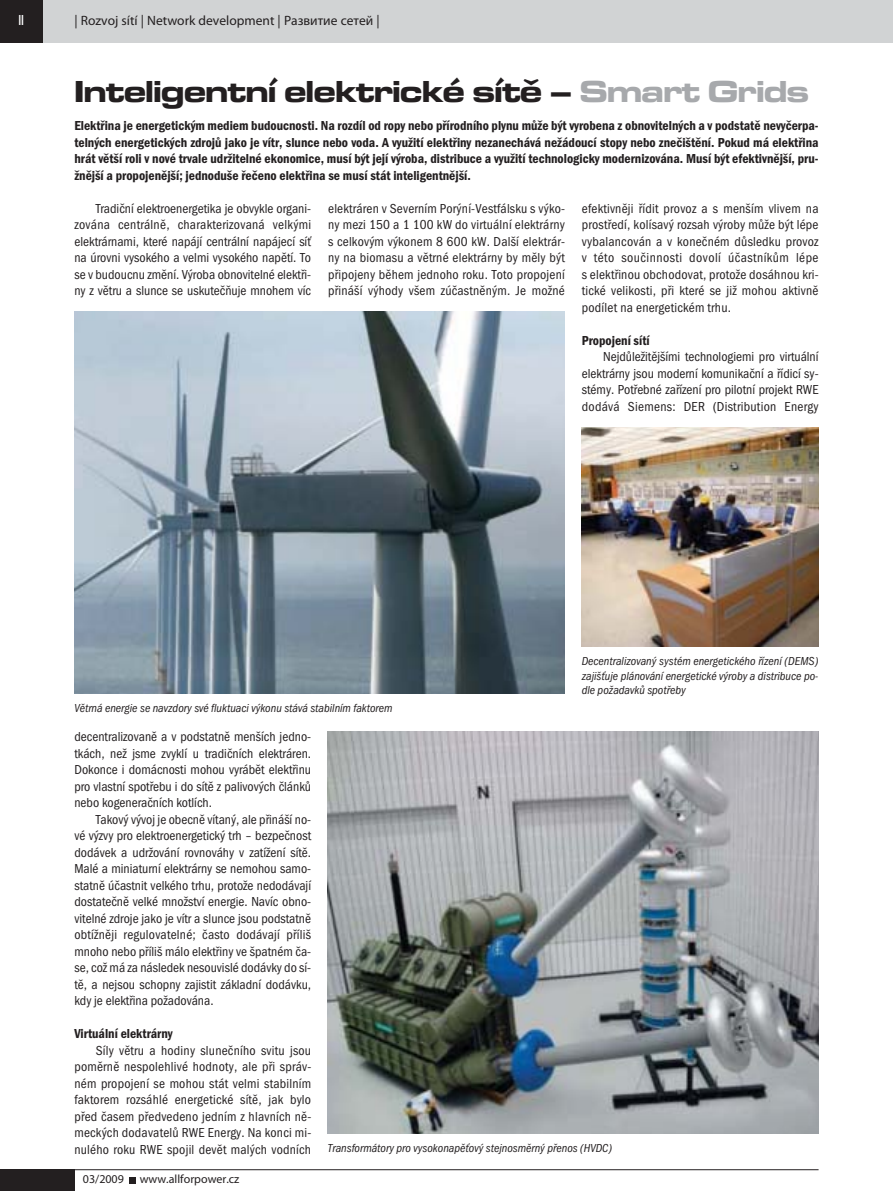
<style>
.page{position:relative;width:893px;height:1191px;background:#fff}
.page>*{position:absolute;margin:0;border:0;box-sizing:border-box;transform-origin:0 0}
.t1{font:700 expanded 31.5px "Microgramma DOT";letter-spacing:-.01em;color:#231f20}
.t2{font:500 expanded 15px "Microgramma DOT";color:#fff}
.t3{font:13.5px/16.5px "Franklin Got Itc TOT Boo Con";letter-spacing:.015em;color:#231f20;text-align:justify}
.t4{font:13.5px/16.5px "Franklin Got Itc TOT Dem Con";color:#231f20;text-align:justify}
.t5{font:13.5px "Myriad Pro";color:#231f20}
.t6{font:12px/14.4px "Franklin Got Itc TOT Boo Con Ita";color:#231f20;text-align:justify}
.t7{font:12px "Myriad Pro";color:#231f20}
.s1{color:#a7a9ac}
</style>
<div class="page">
<div style="left:43px;top:0;width:850px;height:43px;background:#d1d3d4"></div>
<div style="left:0;top:1169px;width:74px;height:21px;background:#231f20"></div>
<svg style="left:130px;top:1177px;width:6px;height:6px"></svg>
<div style="left:0;top:0;width:43px;height:43px;background:#231f20"></div>
<hr style="left:0;top:1169px;width:819px;height:1px;background:#231f20">
<img style="left:582px;top:427px;width:236px;height:220px">
<img style="left:74px;top:312px;width:491px;height:381px">
<img style="left:328px;top:731px;width:490px;height:402px">
<p class="t2" style="left:18px;top:15px;width:7px">II</p>
<p class="t5" style="left:74px;top:15px;width:307px">| Rozvoj sítí | Network development | Развитие сетей |</p>
<h1 class="t1" style="left:74px;top:81px;width:736px">Inteligentní elektrické sítě – <span class="s1">Smart Grids</span></h1>
<p class="t4" style="left:74px;top:119px;width:746px">Elektřina je energetickým mediem budoucnosti. Na rozdíl od ropy nebo přírodního plynu může být vyrobena z obnovitelných a v podstatě nevyčerpa&shy;telných energetických zdrojů jako je vítr, slunce nebo voda. A využití elektřiny nezanechává nežádoucí stopy nebo znečištění. Pokud má elektřina hrát větší roli v nové trvale udržitelné ekonomice, musí být její výroba, distribuce a využití technologicky modernizována. Musí být efektivnější, pru&shy;žnější a propojenější; jednoduše řečeno elektřina se musí stát inteligentnější.</p>
<p class="t3" style="left:74px;top:201px;width:238px;text-indent:21px">Tradiční elektroenergetika je obvykle organi&shy;zována centrálně, charakterizovaná velkými elektrárnami, které napájí centrální napájecí síť na úrovni vysokého a velmi vysokého napětí. To se v budoucnu změní. Výroba obnovitelné elektři&shy;ny z větru a slunce se uskutečňuje mnohem víc</p>
<p class="t3" style="left:328px;top:201px;width:238px">elektráren v Severním Porýní-Vestfálsku s výko&shy;ny mezi 150 a 1 100 kW do virtuální elektrárny s celkovým výkonem 8 600 kW. Další elektrár&shy;ny na biomasu a větrné elektrárny by měly být připojeny během jednoho roku. Toto propojení přináší výhody všem zúčastněným. Je možné</p>
<p class="t3" style="left:582px;top:201px;width:238px">efektivněji řídit provoz a s menším vlivem na prostředí, kolísavý rozsah výroby může být lépe vybalancován a v konečném důsledku provoz v této součinnosti dovolí účastníkům lépe s elektřinou obchodovat, protože dosáhnou kri&shy;tické velikosti, při které se již mohou aktivně podílet na energetickém trhu.</p>
<p class="t4" style="left:582px;top:333px;width:69px">Propojení sítí</p>
<p class="t3" style="left:582px;top:350px;width:238px;text-indent:21px">Nejdůležitějšími technologiemi pro virtuální elektrárny jsou moderní komunikační a řídicí sy&shy;stémy. Potřebné zařízení pro pilotní projekt RWE dodává Siemens: DER (Distribution Energy</p>
<p class="t6" style="left:74px;top:701px;width:320px">Větrná energie se navzdory své fluktuaci výkonu stává stabilním faktorem</p>
<p class="t6" style="left:582px;top:655px;width:238px">Decentralizovaný systém energetického řízení (DEMS) zajišťuje plánování energetické výroby a distribuce po&shy;dle požadavků spotřeby</p>
<p class="t3" style="left:74px;top:729px;width:238px">decentralizovaně a v podstatně menších jedno&shy;tkách, než jsme zvyklí u tradičních elektráren.<br>Dokonce i domácnosti mohou vyrábět elektřinu pro vlastní spotřebu i do sítě z palivových článků nebo kogeneračních kotlích.</p>
<p class="t3" style="left:74px;top:812px;width:238px;text-indent:21px">Takový vývoj je obecně vítaný, ale přináší no&shy;vé výzvy pro elektroenergetický trh – bezpečnost dodávek a udržování rovnováhy v zatížení sítě.<br>Malé a miniaturní elektrárny se nemohou samo&shy;statně účastnit velkého trhu, protože nedodávají dostatečně velké množství energie. Navíc obno&shy;vitelné zdroje jako je vítr a slunce jsou podstatně obtížněji regulovatelné; často dodávají příliš mnoho nebo příliš málo elektřiny ve špatném ča&shy;se, což má za následek nesouvislé dodávky do sí&shy;tě, a nejsou schopny zajistit základní dodávku, kdy je elektřina požadována.</p>
<p class="t4" style="left:74px;top:1026px;width:100px">Virtuální elektrárny</p>
<p class="t3" style="left:74px;top:1043px;width:238px;text-indent:21px">Síly větru a hodiny slunečního svitu jsou poměrně nespolehlivé hodnoty, ale při správ&shy;ném propojení se mohou stát velmi stabilním faktorem rozsáhlé energetické sítě, jak bylo před časem předvedeno jedním z hlavních ně&shy;meckých dodavatelů RWE Energy. Na konci mi&shy;nulého roku RWE spojil devět malých vodních</p>
<p class="t7" style="left:83px;top:1174px;width:43px">03/2009</p>
<p class="t7" style="left:140px;top:1174px;width:101px">www.allforpower.cz</p>
<p class="t6" style="left:328px;top:1142px;width:286px">Transformátory pro vysokonapěťový stejnosměrný přenos (HVDC)</p>
</div>
